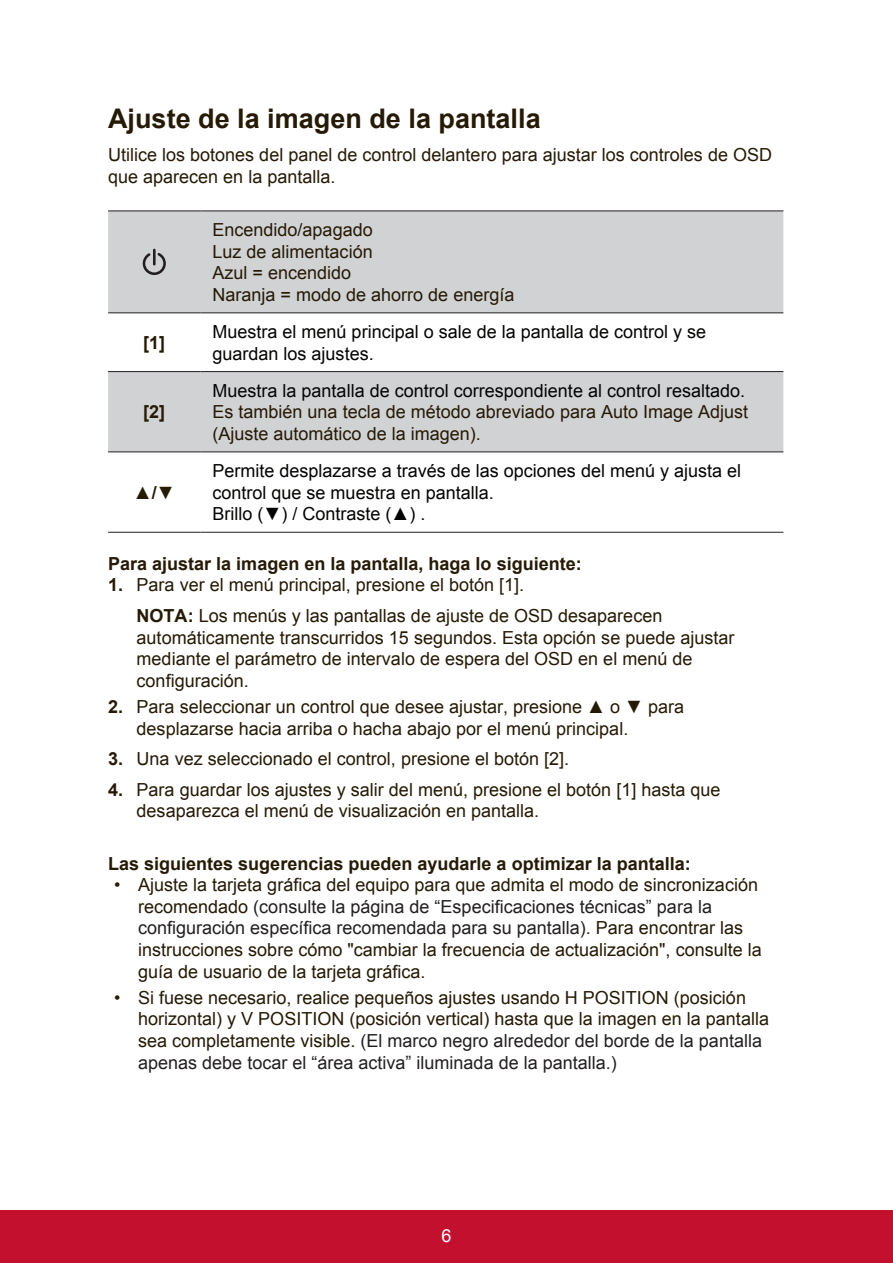
<style>
.page{position:relative;width:893px;height:1263px;background:#fff}
.page>*{position:absolute;margin:0;border:0;box-sizing:border-box;transform-origin:0 0}
.t1{font:700 27px "Arial";color:#251a05}
.t2{font:18px/21.6px "Arial";color:#251a05}
.t3{font:18px/21.6px "Arial";color:#040503}
.t4{font:700 18px "Arial";color:#251a05}
.t5{font:18px "Arial";color:#fff}
.s1{font-weight:700}
.s2{color:#231f20}
</style>
<div class="page">
<div style="left:0;top:1210px;width:892px;height:53px;background:#c3102f"></div>
<svg style="left:108px;top:211px;width:675px;height:240px;fill:#d1d2d4"></svg>
<hr style="left:108px;top:210px;width:92px;height:1px;background:#231f20">
<hr style="left:200px;top:210px;width:583px;height:1px;background:#231f20">
<hr style="left:108px;top:312px;width:92px;height:1px;background:#231f20">
<hr style="left:200px;top:312px;width:583px;height:1px;background:#231f20">
<hr style="left:108px;top:371px;width:92px;height:1px;background:#231f20">
<hr style="left:200px;top:371px;width:583px;height:1px;background:#231f20">
<hr style="left:108px;top:451px;width:92px;height:1px;background:#231f20">
<hr style="left:200px;top:451px;width:583px;height:1px;background:#231f20">
<hr style="left:108px;top:532px;width:92px;height:1px;background:#231f20">
<hr style="left:200px;top:532px;width:583px;height:1px;background:#231f20">
<svg style="left:143px;top:249px;width:23px;height:26px"></svg>
<h1 class="t1" style="left:108px;top:100px;width:434px">Ajuste de la imagen de la pantalla</h1>
<p class="t2" style="left:108px;top:144px;width:665px">Utilice los botones del panel de control delantero para ajustar los controles de OSD que aparecen en la pantalla.</p>
<p class="t2" style="left:212px;top:219px;width:303px">Encendido/apagado<br>Luz de alimentación<br>Azul = encendido<br>Naranja = modo de ahorro de energía</p>
<p class="t4" style="left:143px;top:330px;width:23px">[1]</p>
<p class="t3" style="left:212px;top:321px;width:495px">Muestra el menú principal o sale de la pantalla de control y se guardan los ajustes.</p>
<p class="t4" style="left:143px;top:400px;width:23px">[2]</p>
<p class="t3" style="left:212px;top:380px;width:534px">Muestra la pantalla de control correspondiente al control resaltado.</p>
<p class="t2" style="left:212px;top:401px;width:537px">Es también una tecla de método abreviado para Auto Image Adjust (Ajuste automático de la imagen).</p>
<p class="t3" style="left:212px;top:460px;width:530px">Permite desplazarse a través de las opciones del menú y ajusta el control que se muestra en pantalla.<br>Brillo (▼) / Contraste (▲) .</p>
<p class="t4" style="left:108px;top:551px;width:475px">Para ajustar la imagen en la pantalla, haga lo siguiente:</p>
<p class="t2" style="left:136px;top:570px;width:527px;line-height:30.6px;text-indent:-28px"><span class="s1">1.</span> Para ver el menú principal, presione el botón [1].<br><span class="s1">NOTA:</span> Los menús y las pantallas de ajuste de OSD desaparecen</p>
<p class="t2" style="left:136px;top:626px;width:599px">automáticamente transcurridos 15 segundos. Esta opción se puede ajustar mediante el parámetro de intervalo de espera del OSD en el menú de configuración.</p>
<p class="t2" style="left:136px;top:696px;width:548px;text-indent:-28px"><span class="s1">2.</span> Para seleccionar un control que desee ajustar, presione ▲ o ▼ para desplazarse hacia arriba o hacha abajo por el menú principal.</p>
<p class="t2" style="left:108px;top:748px;width:462px"><span class="s1">3.</span> Una vez seleccionado el control, presione el botón [2].</p>
<p class="t2" style="left:136px;top:779px;width:585px;text-indent:-28px"><span class="s1">4.</span> Para guardar los ajustes y salir del menú, presione el botón [1] hasta que desaparezca el menú de visualización en pantalla.</p>
<p class="t4" style="left:108px;top:851px;width:584px">Las siguientes sugerencias pueden ayudarle a optimizar la pantalla:</p>
<p class="t2" style="left:138px;top:874px;width:625px;text-indent:-24px">• Ajuste la tarjeta gráfica del equipo para que admita el modo de sincronización recomendado <span class="s2">(consulte la página de “Especificaciones técnicas” para la configuración específica recomendada para su pantalla)</span>. Para encontrar las instrucciones sobre cómo "cambiar la frecuencia de actualización", consulte la guía de usuario de la tarjeta gráfica.</p>
<p class="t2" style="left:138px;top:986px;width:632px;text-indent:-24px">• Si fuese necesario, realice pequeños ajustes usando H POSITION (posición horizontal) y V POSITION (posición vertical) hasta que la imagen en la pantalla sea completamente visible. <span class="s2">(El marco negro alrededor del borde de la pantalla apenas debe tocar el “área activa” iluminada de la pantalla.)</span></p>
<p class="t4" style="left:134px;top:480px;width:42px">▲/▼</p>
<p class="t5" style="left:441px;top:1223px;width:12px">6</p>
</div>
